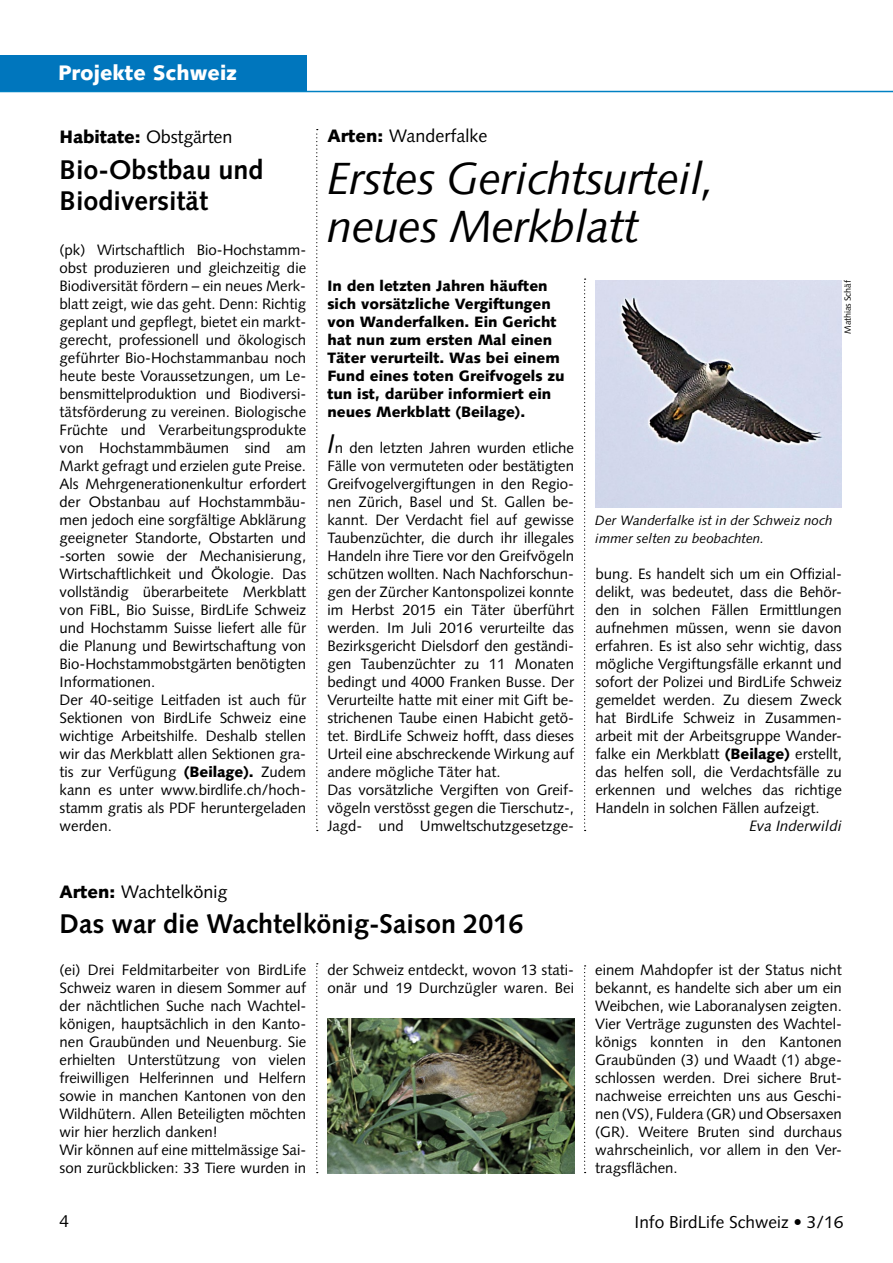
<style>
.page{position:relative;width:893px;height:1263px;background:#fff}
.page>*{position:absolute;margin:0;border:0;box-sizing:border-box;transform-origin:0 0}
.t1{font:italic 45px/48px "Syntax LT";letter-spacing:-.01em;color:#000}
.t2{font:700 27px/31.5px "Syntax LT";color:#000}
.t3{font:900 21px "Syntax LT";color:#fff}
.t4{font:18px "Syntax LT";color:#000}
.t5{font:17.25px "Syntax LT";color:#000}
.t6{font:15px/18px "Syntax LT";color:#000}
.t7{font:900 15px/18px "Syntax LT";color:#000}
.t8{font:italic 15px "Syntax LT";color:#000}
.t9{font:italic 13.5px/18px "Syntax LT";color:#000}
.t10{font:9px "Syntax LT";letter-spacing:-.01em;color:#000}
.s1{font-weight:900}
.s2{font-style:italic;font-size:27px}
</style>
<div class="page">
<svg style="left:316px;top:129px;width:2px;height:702px"></svg>
<svg style="left:316px;top:963px;width:2px;height:210px"></svg>
<svg style="left:584px;top:279px;width:2px;height:552px"></svg>
<svg style="left:584px;top:965px;width:2px;height:208px"></svg>
<hr style="left:0;top:91px;width:893px;height:1px;background:#0081c3">
<div style="left:0;top:55px;width:306px;height:36px;background:#0076bd"></div>
<img style="left:327px;top:1018px;width:247px;height:155px">
<img style="left:595px;top:280px;width:247px;height:227px">
<h3 class="t3" style="left:58px;top:60px;width:181px">Projekte Schweiz</h3>
<p class="t4" style="left:60px;top:126px;width:174px"><span class="s1">Habitate:</span> Obstgärten</p>
<h2 class="t2" style="left:60px;top:154px;width:206px">Bio-Obstbau und<br>Biodiversität</h2>
<p class="t6" style="left:60px;top:241px;width:248px">(pk) Wirtschaftlich Bio-Hochstamm&shy;obst produzieren und gleichzeitig die Biodiversität fördern – ein neues Merk&shy;blatt zeigt, wie das geht. Denn: Richtig geplant und gepflegt, bietet ein markt&shy;gerecht, professionell und ökologisch geführter Bio-Hochstammanbau noch heute beste Voraussetzungen, um Le&shy;bensmittelproduktion und Biodiversi&shy;tätsförderung zu vereinen. Biologische Früchte und Verarbeitungsprodukte von Hochstammbäumen sind am Markt gefragt und erzielen gute Preise.<br>Als Mehrgenerationenkultur erfordert der Obstanbau auf Hochstammbäu&shy;men jedoch eine sorgfältige Abklärung geeigneter Standorte, Obstarten und -sorten sowie der Mechanisierung, Wirtschaftlichkeit und Ökologie. Das vollständig überarbeitete Merkblatt von FiBL, Bio Suisse, BirdLife Schweiz und Hochstamm Suisse liefert alle für die Planung und Bewirtschaftung von Bio-Hochstammobstgärten benötigten Informationen.<br>Der 40-seitige Leitfaden ist auch für Sektionen von BirdLife Schweiz eine wichtige Arbeitshilfe. Deshalb stellen wir das Merkblatt allen Sektionen gra&shy;tis zur Verfügung <span class="s1">(Beilage).</span> Zudem kann es unter www.birdlife.ch/hoch&shy;stamm gratis als PDF heruntergeladen werden.</p>
<p class="t4" style="left:327px;top:125px;width:162px"><span class="s1">Arten:</span> Wanderfalke</p>
<h1 class="t1" style="left:327px;top:154px;width:390px">Erstes Gerichtsurteil, neues Merkblatt</h1>
<p class="t7" style="left:327px;top:277px;width:239px">In den letzten Jahren häuften sich vorsätzliche Vergiftungen von Wanderfalken. Ein Gericht hat nun zum ersten Mal einen<br>Täter verurteilt. Was bei einem<br>Fund eines toten Greifvogels zu tun ist, darüber informiert ein neues Merkblatt (Beilage).</p>
<p class="t6" style="left:327px;top:439px;width:248px"><span class="s2">I</span>n den letzten Jahren wurden etliche Fälle von vermuteten oder bestätigten Greifvogelvergiftungen in den Regio&shy;nen Zürich, Basel und St. Gallen be&shy;kannt. Der Verdacht fiel auf gewisse Taubenzüchter, die durch ihr illegales Handeln ihre Tiere vor den Greifvögeln schützen wollten. Nach Nachforschun&shy;gen der Zürcher Kantonspolizei konnte im Herbst 2015 ein Täter überführt werden. Im Juli 2016 verurteilte das Bezirksgericht Dielsdorf den geständi&shy;gen Taubenzüchter zu 11 Monaten bedingt und 4000 Franken Busse. Der Verurteilte hatte mit einer mit Gift be&shy;strichenen Taube einen Habicht getö&shy;tet. BirdLife Schweiz hofft, dass dieses Urteil eine abschreckende Wirkung auf andere mögliche Täter hat.<br>Das vorsätzliche Vergiften von Greif&shy;vögeln verstösst gegen die Tierschutz-, Jagd- und Umweltschutzgesetzge-</p>
<p class="t10" style="left:842px;top:334px;width:55px;rotate:-90deg">Mathias Schäf</p>
<p class="t9" style="left:595px;top:511px;width:239px">Der Wanderfalke ist in der Schweiz noch immer selten zu beobachten.</p>
<p class="t6" style="left:595px;top:565px;width:248px">bung. Es handelt sich um ein Offizial&shy;delikt, was bedeutet, dass die Behör&shy;den in solchen Fällen Ermittlungen aufnehmen müssen, wenn sie davon erfahren. Es ist also sehr wichtig, dass mögliche Vergiftungsfälle erkannt und sofort der Polizei und BirdLife Schweiz gemeldet werden. Zu diesem Zweck hat BirdLife Schweiz in Zusammen&shy;arbeit mit der Arbeitsgruppe Wander&shy;falke ein Merkblatt <span class="s1">(Beilage)</span> erstellt, das helfen soll, die Verdachtsfälle zu erkennen und welches das richtige Handeln in solchen Fällen aufzeigt.</p>
<p class="t8" style="left:749px;top:817px;width:94px">Eva Inderwildi</p>
<p class="t4" style="left:60px;top:882px;width:170px"><span class="s1">Arten:</span> Wachtelkönig</p>
<h2 class="t2" style="left:60px;top:908px;width:466px">Das war die Wachtelkönig-Saison 2016</h2>
<p class="t6" style="left:60px;top:961px;width:248px">(ei) Drei Feldmitarbeiter von BirdLife Schweiz waren in diesem Sommer auf der nächtlichen Suche nach Wachtel&shy;königen, hauptsächlich in den Kanto&shy;nen Graubünden und Neuenburg. Sie erhielten Unterstützung von vielen freiwilligen Helferinnen und Helfern sowie in manchen Kantonen von den Wildhütern. Allen Beteiligten möchten wir hier herzlich danken!<br>Wir können auf eine mittelmässige Sai&shy;son zurückblicken: 33 Tiere wurden in</p>
<p class="t6" style="left:327px;top:961px;width:248px">der Schweiz entdeckt, wovon 13 stati&shy;onär und 19 Durchzügler waren. Bei</p>
<p class="t6" style="left:595px;top:961px;width:248px;text-align:justify">einem Mahdopfer ist der Status nicht bekannt, es handelte sich aber um ein Weibchen, wie Laboranalysen zeigten.<br>Vier Verträge zugunsten des Wachtel&shy;königs konnten in den Kantonen Graubünden (3) und Waadt (1) abge&shy;schlossen werden. Drei sichere Brut&shy;nachweise erreichten uns aus Geschi&shy;nen (VS), Fuldera (GR) und Obsersaxen (GR). Weitere Bruten sind durchaus wahrscheinlich, vor allem in den Ver&shy;tragsflächen.</p>
<p class="t5" style="left:60px;top:1211px;width:11px">4</p>
<p class="t5" style="left:635px;top:1212px;width:210px">Info BirdLife Schweiz • 3/16</p>
</div>
